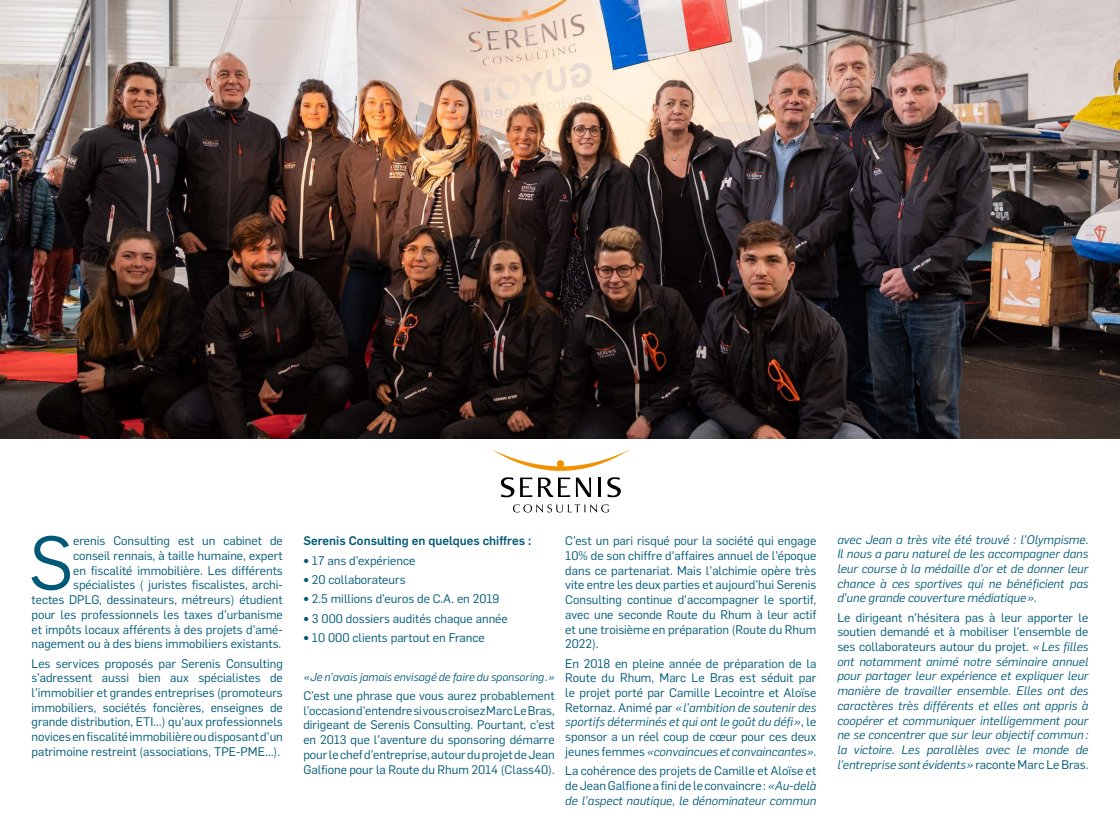
<style>
.page{position:relative;width:1120px;height:840px;background:#fff}
.page>*{position:absolute;margin:0;border:0;box-sizing:border-box;transform-origin:0 0}
.t1{font:74.11px "Flama";color:#005977}
.t2{font:12.25px/14.7px "Flama";color:#005977;text-align:justify}
.t3{font:italic 12.25px/14.7px "Flama";color:#005977;text-align:justify}
.t4{font:500 12.25px "Flama";color:#005977}
.t5{font:italic 11.38px "Flama";color:#005977}
.s1{font-family:"Tahoma"}
.s2{font-style:italic}
.s3{font-style:normal}
</style>
<div class="page">
<img style="left:0;top:0;width:1120px;height:439px">
<svg style="left:491px;top:449px;width:139px;height:64px"></svg>
<h1 class="t1" style="left:29px;top:512px;width:46px">S</h1>
<p class="t2" style="left:32px;top:533px;width:253px;text-align:right">erenis Consulting est un cabinet de<br>conseil rennais, à taille humaine, expert<br>en fiscalité immobilière. Les différents spécialistes ( juristes fiscalistes, archi-<br>tectes DPLG, dessinateurs, métreurs) étudient pour les professionnels les taxes d’urbanisme et impôts locaux afférents à des projets d’amé&shy;nagement ou à des biens immobiliers existants.</p>
<p class="t2" style="left:32px;top:655px;width:253px">Les services proposés par Serenis Consulting s’adressent aussi bien aux spécialistes de l’immobilier et grandes entreprises (promoteurs immobiliers, sociétés foncières, enseignes de grande distribution, ETI…) qu’aux professionnels novices en fiscalité immobilière ou disposant d’un patrimoine restreint (associations, TPE-PME…).</p>
<p class="t4" style="left:303px;top:532px;width:230px">Serenis Consulting en quelques chiffres :</p>
<p class="t2" style="left:303px;top:552px;width:113px"><span class="s1">•</span> 17 ans d’expérience</p>
<p class="t2" style="left:303px;top:572px;width:104px"><span class="s1">•</span> 20 collaborateurs</p>
<p class="t2" style="left:303px;top:591px;width:198px"><span class="s1">•</span> 2.5 millions d’euros de C.A. en 2019</p>
<p class="t2" style="left:303px;top:610px;width:206px"><span class="s1">•</span> 3 000 dossiers audités chaque année</p>
<p class="t2" style="left:303px;top:630px;width:183px"><span class="s1">•</span> 10 000 clients partout en France</p>
<p class="t5" style="left:303px;top:669px;width:253px">« Je n’avais jamais envisagé de faire du sponsoring . »</p>
<p class="t2" style="left:303px;top:688px;width:253px">C’est une phrase que vous aurez probablement l’occasion d’entendre si vous croisez Marc Le Bras, dirigeant de Serenis Consulting. Pourtant, c’est en 2013 que l’aventure du sponsoring démarre pour le chef d’entreprise, autour du projet de Jean Galfione pour la Route du Rhum 2014 (Class40).</p>
<p class="t2" style="left:565px;top:533px;width:253px">C’est un pari risqué pour la société qui engage 10% de son chiffre d’affaires annuel de l’époque dans ce partenariat. Mais l’alchimie opère très vite entre les deux parties et aujourd’hui Serenis Consulting continue d’accompagner le sportif, avec une seconde Route du Rhum à leur actif et une troisième en préparation (Route du Rhum 2022).</p>
<p class="t2" style="left:565px;top:655px;width:253px">En 2018 en pleine année de préparation de la Route du Rhum, Marc Le Bras est séduit par le projet porté par Camille Lecointre et Aloïse Retornaz. Animé par <span class="s2">« l’ambition de soutenir des sportifs déterminés et qui ont le goût du défi »</span>, le sponsor a un réel coup de cœur pour ces deux jeunes femmes <span class="s2">« convaincues et convaincantes ».</span></p>
<p class="t2" style="left:565px;top:763px;width:253px">La cohérence des projets de Camille et Aloïse et de Jean Galfione a fini de le convaincre : <span class="s2">« Au-delà de l’aspect nautique, le dénominateur commun</span></p>
<p class="t3" style="left:837px;top:531px;width:253px">avec Jean a très vite été trouvé : l’Olympisme.<br>Il nous a paru naturel de les accompagner dans leur course à la médaille d’or et de donner leur chance à ces sportives qui ne bénéficient pas d’une grande couverture médiatique ».</p>
<p class="t3" style="left:837px;top:609px;width:253px"><span class="s3">Le dirigeant n’hésitera pas à leur apporter le soutien demandé et à mobiliser l’ensemble de ses collaborateurs autour du projet.</span> « Les filles ont notamment animé notre séminaire annuel pour partager leur expérience et expliquer leur manière de travailler ensemble. Elles ont des caractères très différents et elles ont appris à coopérer et communiquer intelligemment pour ne se concentrer que sur leur objectif commun : la victoire. Les parallèles avec le monde de l’entreprise sont évidents » <span class="s3">raconte Marc Le Bras.</span></p>
</div>
